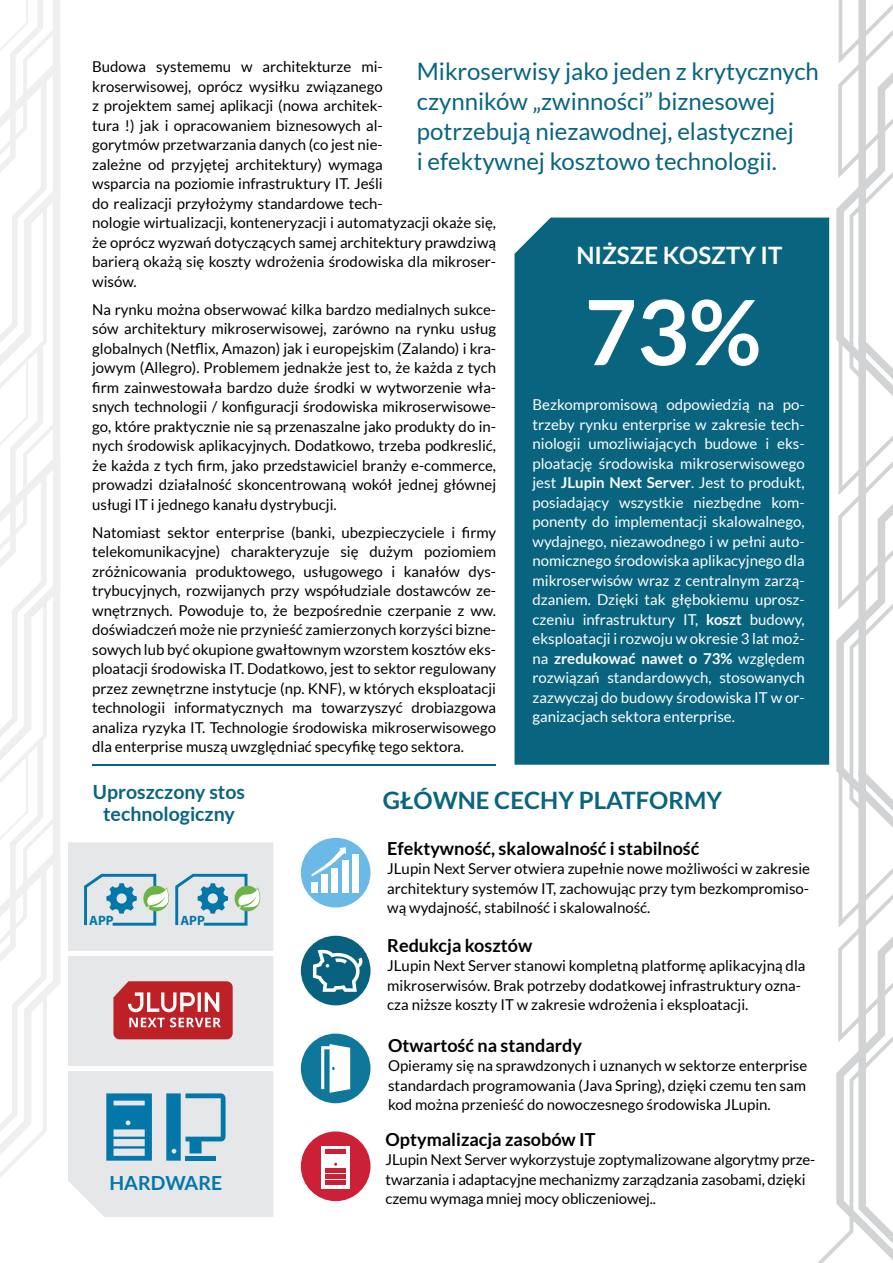
<style>
.page{position:relative;width:893px;height:1263px;background:#fff}
.page>*{position:absolute;margin:0;border:0;box-sizing:border-box;transform-origin:0 0}
.t1{font:700 90px "Lato";color:#fff}
.t2{font:24px/30px "Lato";color:#096480}
.t3{font:700 24px "Lato";color:#096480}
.t4{font:700 24px "Lato";color:#fff}
.t5{font:700 20.4px "Lato";color:#0477aa}
.t6{font:700 19.5px/22.5px "Lato";color:#096480;text-align:center}
.t7{font:700 19.5px "Lato";color:#0477aa}
.t8{font:700 18px "Lato";color:#000}
.t9{font:15px/19.5px "Lato";color:#000;text-align:justify}
.t10{font:15px/19.5px "Lato";color:#fff;text-align:justify}
.t11{font:700 13.5px "Myriad Pro";color:#0477aa}
.s1{font-weight:700}
</style>
<div class="page">
<div style="left:68px;top:842px;width:205px;height:375px;background:#e6e7e8"></div>
<svg style="left:0;top:0;width:61px;height:1177px"></svg>
<svg style="left:817px;top:0;width:76px;height:1263px"></svg>
<div style="left:514px;top:218px;width:315px;height:547px;background:#096480"></div>
<svg style="left:113px;top:981px;width:120px;height:58px;background:#c84b4f"></svg>
<div style="left:100px;top:1166px;width:132px;height:32px;background:#e6e7e8"></div>
<div style="left:67px;top:951px;width:214px;height:5px;background:#fff"></div>
<div style="left:67px;top:1066px;width:214px;height:5px;background:#fff"></div>
<hr style="left:92px;top:765px;width:404px;height:1px;background:#096480">
<svg style="left:106px;top:1093px;width:46px;height:68px;background:#4597bb"></svg>
<svg style="left:166px;top:1093px;width:60px;height:68px;background:#81b5cc"></svg>
<svg style="left:83px;top:873px;width:177px;height:55px;background:#b0cdd2"></svg>
<div style="left:301px;top:838px;width:69px;height:69px;background:#6ab9e7;border-radius:50%"></div>
<div style="left:312px;top:882px;width:6px;height:11px;background:#fff"></div>
<div style="left:322px;top:874px;width:6px;height:19px;background:#fff"></div>
<div style="left:332px;top:868px;width:6px;height:25px;background:#fff"></div>
<div style="left:342px;top:860px;width:6px;height:33px;background:#fff"></div>
<div style="left:352px;top:854px;width:6px;height:39px;background:#fff"></div>
<svg style="left:312px;top:847px;width:34px;height:29px"></svg>
<div style="left:301px;top:936px;width:69px;height:69px;background:#096180;border-radius:50%"></div>
<svg style="left:313px;top:950px;width:49px;height:42px"></svg>
<div style="left:301px;top:1033px;width:69px;height:70px;background:#0e779a;border-radius:50%"></div>
<svg style="left:321px;top:1044px;width:29px;height:49px"></svg>
<div style="left:301px;top:1131px;width:69px;height:70px;background:#cc2036;border-radius:50%"></div>
<svg style="left:322px;top:1146px;width:28px;height:42px"></svg>
<hr style="left:326px;top:1150px;width:20px;height:4px;background:#cc2036">
<hr style="left:326px;top:1180px;width:20px;height:4px;background:#cc2036">
<hr style="left:326px;top:1174px;width:20px;height:4px;background:#cc2036">
<hr style="left:326px;top:1168px;width:20px;height:4px;background:#cc2036">
<p class="t9" style="left:92px;top:57px;width:405px;text-align:left">Budowa systememu w architekturze mi-<br>kroserwisowej, oprócz wysiłku związanego<br>z projektem samej aplikacji (nowa architek-<br>tura !) jak i opracowaniem biznesowych al-<br>gorytmów przetwarzania danych (co jest nie-<br>zależne od przyjętej architektury) wymaga<br>wsparcia na poziomie infrastruktury IT. Jeśli<br>do realizacji przyłożymy standardowe tech-<br>nologie wirtualizacji, konteneryzacji i automatyzacji okaże się, że oprócz wyzwań dotyczących samej architektury prawdziwą barierą okażą się koszty wdrożenia środowiska dla mikroser&shy;wisów.</p>
<p class="t9" style="left:92px;top:300px;width:405px">Na rynku można obserwować kilka bardzo medialnych sukce&shy;sów architektury mikroserwisowej, zarówno na rynku usług globalnych (Netflix, Amazon) jak i europejskim (Zalando) i kra&shy;jowym (Allegro). Problemem jednakże jest to, że każda z tych firm zainwestowała bardzo duże środki w wytworzenie wła&shy;snych technologii / konfiguracji środowiska mikroserwisowe&shy;go, które praktycznie nie są przenaszalne jako produkty do in&shy;nych środowisk aplikacyjnych. Dodatkowo, trzeba podkreslić, że każda z tych firm, jako przedstawiciel branży e-commerce, prowadzi działalność skoncentrowaną wokół jednej głównej usługi IT i jednego kanału dystrybucji.</p>
<p class="t9" style="left:92px;top:523px;width:405px">Natomiast sektor enterprise (banki, ubezpieczyciele i firmy telekomunikacyjne) charakteryzuje się dużym poziomiem zróżnicowania produktowego, usługowego i kanałów dys&shy;trybucyjnych, rozwijanych przy współudziale dostawców ze&shy;wnętrznych. Powoduje to, że bezpośrednie czerpanie z ww. doświadczeń może nie przynieść zamierzonych korzyści bizne&shy;sowych lub być okupione gwałtownym wzorstem kosztów eks&shy;ploatacji środowiska IT. Dodatkowo, jest to sektor regulowany przez zewnętrzne instytucje (np. KNF), w których eksploatacji technologii informatycznych ma towarzyszyć drobiazgowa analiza ryzyka IT. Technologie środowiska mikroserwisowego dla enterprise muszą uwzględniać specyfikę tego sektora.</p>
<h2 class="t2" style="left:417px;top:56px;width:404px">Mikroserwisy jako jeden z krytycznych czynników „zwinności” biznesowej potrzebują niezawodnej, elastycznej<br>i efektywnej kosztowo technologii.</h2>
<h2 class="t4" style="left:576px;top:241px;width:208px">NIŻSZE KOSZTY IT</h2>
<h1 class="t1" style="left:585px;top:281px;width:178px">73%</h1>
<p class="t10" style="left:532px;top:395px;width:274px">Bezkompromisową odpowiedzią na po&shy;trzeby rynku enterprise w zakresie tech&shy;niologii umozliwiających budowe i eks&shy;ploatację środowiska mikroserwisowego jest <span class="s1">JLupin Next Server</span>. Jest to produkt, posiadający wszystkie niezbędne kom&shy;ponenty do implementacji skalowalnego, wydajnego, niezawodnego i w pełni auto&shy;nomicznego środowiska aplikacyjnego dla mikroserwisów wraz z centralnym zarzą&shy;dzaniem. Dzięki tak głębokiemu uprosz&shy;czeniu infrastruktury IT, <span class="s1">koszt</span> budowy, eksploatacji i rozwoju w okresie 3 lat moż&shy;na <span class="s1">zredukować nawet o 73%</span> względem rozwiązań standardowych, stosowanych zazwyczaj do budowy środowiska IT w or&shy;ganizacjach sektora enterprise.</p>
<h3 class="t6" style="left:93px;top:780px;width:154px">Uproszczony stos technologiczny</h3>
<p class="t11" style="left:89px;top:911px;width:26px">APP</p>
<p class="t11" style="left:180px;top:911px;width:26px">APP</p>
<h3 class="t5" style="left:123px;top:1166px;width:88px">SERVERS</h3>
<h3 class="t7" style="left:109px;top:1171px;width:114px">HARDWARE</h3>
<h2 class="t3" style="left:383px;top:786px;width:341px">GŁÓWNE CECHY PLATFORMY</h2>
<p class="t8" style="left:387px;top:838px;width:314px">Efektywność, skalowalność i stabilność</p>
<p class="t9" style="left:387px;top:859px;width:424px">JLupin Next Server otwiera zupełnie nowe możliwości w zakresie architektury systemów IT, zachowując przy tym bezkompromiso&shy;wą wydajność, stabilność i skalowalność.</p>
<p class="t8" style="left:387px;top:935px;width:146px">Redukcja kosztów</p>
<p class="t9" style="left:387px;top:956px;width:420px;text-align:left">JLupin Next Server stanowi kompletną platformę aplikacyjną dla mikroserwisów. Brak potrzeby dodatkowej infrastruktury ozna&shy;cza niższe koszty IT w zakresie wdrożenia i eksploatacji.</p>
<p class="t8" style="left:388px;top:1035px;width:195px">Otwartość na standardy</p>
<p class="t9" style="left:388px;top:1056px;width:421px">Opieramy się na sprawdzonych i uznanych w sektorze enterprise standardach programowania (Java Spring), dzięki czemu ten sam kod można przenieść do nowoczesnego środowiska JLupin.</p>
<p class="t8" style="left:386px;top:1129px;width:212px">Optymalizacja zasobów IT</p>
<p class="t9" style="left:386px;top:1150px;width:431px;text-align:left">JLupin Next Server wykorzystuje zoptymalizowane algorytmy prze&shy;twarzania i adaptacyjne mechanizmy zarządzania zasobami, dzięki czemu wymaga mniej mocy obliczeniowej..</p>
</div>
